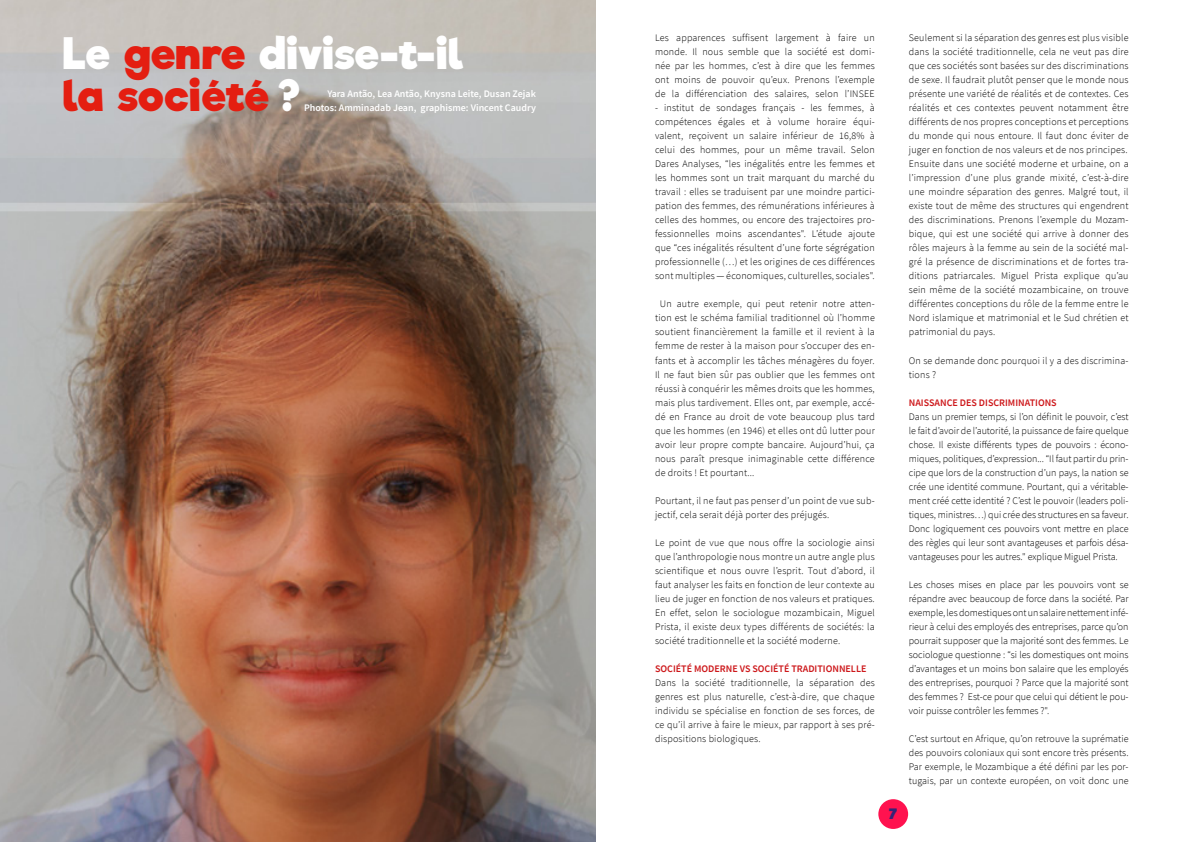
<style>
.page{position:relative;width:1191px;height:842px;background:#fff}
.page>*{position:absolute;margin:0;border:0;box-sizing:border-box;transform-origin:0 0}
.t1{font:700 42px/42px "Riffic";letter-spacing:-.02em;color:#fff}
.t2{font:700 14px "Riffic";color:#362376}
.t3{font:300 10px/14px "Source Sans Pro";letter-spacing:.02em;color:#000;text-align:justify}
.t4{font:600 10px/14px "Source Sans Pro";color:#fff;text-align:right}
.t5{font:600 10px "Source Sans Pro";color:#cd171a}
.s1{color:#e41e11}
</style>
<div class="page">
<img style="left:0;top:0;width:595px;height:842px">
<div style="left:878px;top:799px;width:30px;height:30px;background:#ff124f;border-radius:50%"></div>
<h1 class="t1" style="left:62px;top:33px;width:404px">Le <span class="s1">genre</span> divise-t-il <span class="s1">la société</span> ?</h1>
<p class="t3" style="left:655px;top:31px;width:221px">Les apparences suffisent largement à faire un monde. Il nous semble que la société est domi&shy;née par les hommes, c’est à dire que les femmes ont moins de pouvoir qu’eux. Prenons l’exemple de la différenciation des salaires, selon l’INSEE</p>
<p class="t4" style="left:304px;top:87px;width:233px">Yara Antão, Lea Antão, Knysna Leite, Dusan Zejak<br>Photos: Amminadab Jean, graphisme: Vincent Caudry</p>
<p class="t3" style="left:655px;top:101px;width:221px">- institut de sondages français - les femmes, à compétences égales et à volume horaire équi&shy;valent, reçoivent un salaire inférieur de 16,8% à celui des hommes, pour un même travail. Selon Dares Analyses, “les inégalités entre les femmes et les hommes sont un trait marquant du marché du travail : elles se traduisent par une moindre partici&shy;pation des femmes, des rémunérations inférieures à celles des hommes, ou encore des trajectoires pro&shy;fessionnelles moins ascendantes". L’étude ajoute que “ces inégalités résultent d’une forte ségrégation professionnelle (…) et les origines de ces différences sont multiples — économiques, culturelles, sociales".</p>
<p class="t3" style="left:655px;top:297px;width:221px;text-indent:5px">Un autre exemple, qui peut retenir notre atten&shy;tion est le schéma familial traditionnel où l’homme soutient financièrement la famille et il revient à la femme de rester à la maison pour s’occuper des en&shy;fants et à accomplir les tâches ménagères du foyer.<br>Il ne faut bien sûr pas oublier que les femmes ont réussi à conquérir les mêmes droits que les hommes, mais plus tardivement. Elles ont, par exemple, accé&shy;dé en France au droit de vote beaucoup plus tard que les hommes (en 1946) et elles ont dû lutter pour avoir leur propre compte bancaire. Aujourd’hui, ça nous paraît presque inimaginable cette différence de droits ! Et pourtant...</p>
<p class="t3" style="left:655px;top:493px;width:221px">Pourtant, il ne faut pas penser d’un point de vue sub&shy;jectif, cela serait déjà porter des préjugés.</p>
<p class="t3" style="left:655px;top:535px;width:221px">Le point de vue que nous offre la sociologie ainsi que l’anthropologie nous montre un autre angle plus scientifique et nous ouvre l’esprit. Tout d’abord, il faut analyser les faits en fonction de leur contexte au lieu de juger en fonction de nos valeurs et pratiques.<br>En effet, selon le sociologue mozambicain, Miguel Prista, il existe deux types différents de sociétés: la société traditionnelle et la société moderne.</p>
<p class="t5" style="left:655px;top:662px;width:213px">SOCIÉTÉ MODERNE VS SOCIÉTÉ TRADITIONNELLE</p>
<p class="t3" style="left:655px;top:675px;width:221px">Dans la société traditionnelle, la séparation des genres est plus naturelle, c’est-à-dire, que chaque individu se spécialise en fonction de ses forces, de ce qu’il arrive à faire le mieux, par rapport à ses pré&shy;dispositions biologiques.</p>
<h2 class="t2" style="left:889px;top:805px;width:10px">7</h2>
<p class="t3" style="left:909px;top:31px;width:221px">Seulement si la séparation des genres est plus visible dans la société traditionnelle, cela ne veut pas dire que ces sociétés sont basées sur des discriminations de sexe. Il faudrait plutôt penser que le monde nous présente une variété de réalités et de contextes. Ces réalités et ces contextes peuvent notamment être différents de nos propres conceptions et perceptions du monde qui nous entoure. Il faut donc éviter de juger en fonction de nos valeurs et de nos principes.<br>Ensuite dans une société moderne et urbaine, on a l’impression d’une plus grande mixité, c’est-à-dire une moindre séparation des genres. Malgré tout, il existe tout de même des structures qui engendrent des discriminations. Prenons l’exemple du Mozam&shy;bique, qui est une société qui arrive à donner des rôles majeurs à la femme au sein de la société mal&shy;gré la présence de discriminations et de fortes tra&shy;ditions patriarcales. Miguel Prista explique qu’au sein même de la société mozambicaine, on trouve différentes conceptions du rôle de la femme entre le Nord islamique et matrimonial et le Sud chrétien et patrimonial du pays.</p>
<p class="t3" style="left:909px;top:353px;width:221px">On se demande donc pourquoi il y a des discrimina&shy;tions ?</p>
<p class="t5" style="left:909px;top:396px;width:149px">NAISSANCE DES DISCRIMINATIONS</p>
<p class="t3" style="left:909px;top:409px;width:221px">Dans un premier temps, si l’on définit le pouvoir, c’est le fait d’avoir de l’autorité, la puissance de faire quelque chose. Il existe différents types de pouvoirs : écono&shy;miques, politiques, d’expression... “Il faut partir du prin&shy;cipe que lors de la construction d’un pays, la nation se crée une identité commune. Pourtant, qui a véritable&shy;ment créé cette identité ? C’est le pouvoir (leaders poli&shy;tiques, ministres…) qui crée des structures en sa faveur.<br>Donc logiquement ces pouvoirs vont mettre en place des règles qui leur sont avantageuses et parfois désa&shy;vantageuses pour les autres." explique Miguel Prista.</p>
<p class="t3" style="left:909px;top:577px;width:221px">Les choses mises en place par les pouvoirs vont se répandre avec beaucoup de force dans la société. Par exemple, les domestiques ont un salaire nettement infé&shy;rieur à celui des employés des entreprises, parce qu’on pourrait supposer que la majorité sont des femmes. Le sociologue questionne : “si les domestiques ont moins d’avantages et un moins bon salaire que les employés des entreprises, pourquoi ? Parce que la majorité sont des femmes ? Est-ce pour que celui qui détient le pou&shy;voir puisse contrôler les femmes ?".</p>
<p class="t3" style="left:909px;top:731px;width:221px">C’est surtout en Afrique, qu’on retrouve la suprématie des pouvoirs coloniaux qui sont encore très présents.<br>Par exemple, le Mozambique a été défini par les por&shy;tugais, par un contexte européen, on voit donc une</p>
</div>
